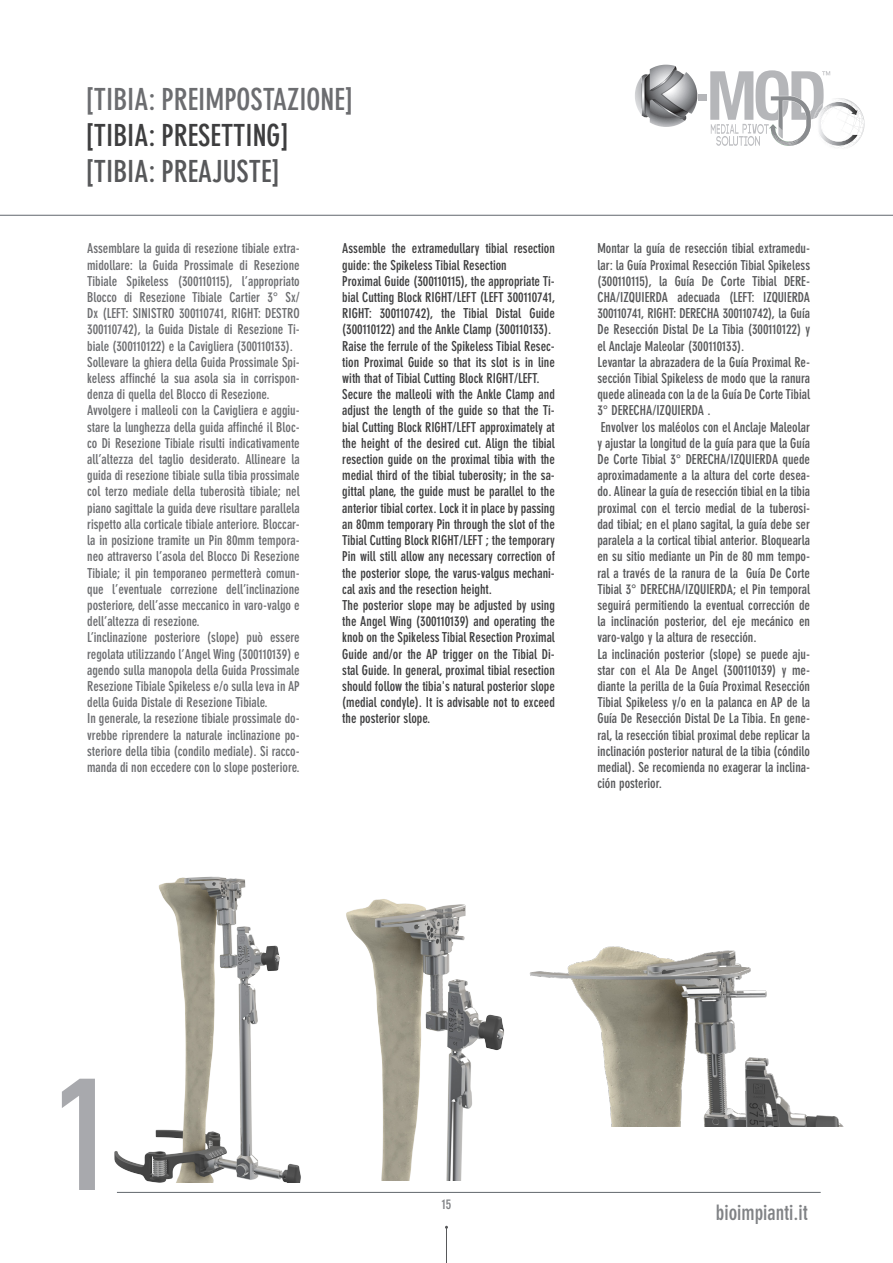
<style>
.page{position:relative;width:893px;height:1263px;background:#fff}
.page>*{position:absolute;margin:0;border:0;box-sizing:border-box;transform-origin:0 0}
.t1{font:159px "DIN Condensed";color:#a8a9ad}
.t2{font:700 condensed 30px/36px "DIN Neuzeit Grotesk";color:#6c6d70}
.t3{font:700 condensed 30px "DIN Neuzeit Grotesk";color:#57585a}
.t4{font:700 condensed 21px "DIN Neuzeit Grotesk";color:#808285}
.t5{font:700 condensed 13.5px/16.2px "DIN Neuzeit Grotesk";color:#6c6d70;text-align:justify}
.t6{font:700 condensed 13.5px/16.2px "DIN Neuzeit Grotesk";color:#57585a;text-align:justify}
.t7{font:700 condensed 13.5px/16.2px "DIN Neuzeit Grotesk";color:#3e3e3f;text-align:justify}
.t8{font:700 condensed 13.5px "DIN Neuzeit Grotesk";color:#808285}
.s1{color:#3e3e3f}
</style>
<div class="page">
<hr style="left:446px;top:1227px;width:1px;height:36px;background:#57585a">
<svg style="left:635px;top:65px;width:62px;height:62px"></svg>
<div style="left:698px;top:94px;width:9px;height:6px;background:#b5b6b9"></div>
<svg style="left:710px;top:70px;width:155px;height:78px"></svg>
<hr style="left:117px;top:1192px;width:704px;height:1px;background:#62676d">
<hr style="left:0;top:215px;width:893px;height:1px;background:#62676d">
<img style="left:114px;top:876px;width:187px;height:306px">
<img style="left:259px;top:876px;width:245px;height:305px">
<img style="left:529px;top:946px;width:315px;height:181px">
<p class="t2" style="left:85px;top:81px;width:270px">[TIBIA: PREIMPOSTAZIONE] <span class="s1">[TIBIA: PRESETTING]</span></p>
<p class="t3" style="left:85px;top:154px;width:197px">[TIBIA: PREAJUSTE]</p>
<p class="t5" style="left:87px;top:241px;width:214px">Assemblare la guida di resezione tibiale extra&shy;midollare: la Guida Prossimale di Resezione Tibiale Spikeless (300110115), l’appropriato Blocco di Resezione Tibiale Cartier 3° Sx/ Dx (LEFT: SINISTRO 300110741, RIGHT: DESTRO 300110742), la Guida Distale di Resezione Ti&shy;biale (300110122) e la Cavigliera (300110133).</p>
<p class="t5" style="left:87px;top:354px;width:214px">Sollevare la ghiera della Guida Prossimale Spi&shy;keless affinché la sua asola sia in corrispon&shy;denza di quella del Blocco di Resezione.</p>
<p class="t5" style="left:87px;top:403px;width:214px">Avvolgere i malleoli con la Cavigliera e aggiu&shy;stare la lunghezza della guida affinché il Bloc&shy;co Di Resezione Tibiale risulti indicativamente all’altezza del taglio desiderato. Allineare la guida di resezione tibiale sulla tibia prossimale col terzo mediale della tuberosità tibiale; nel piano sagittale la guida deve risultare parallela rispetto alla corticale tibiale anteriore. Bloccar&shy;la in posizione tramite un Pin 80mm tempora&shy;neo attraverso l’asola del Blocco Di Resezione Tibiale; il pin temporaneo permetterà comun&shy;que l’eventuale correzione dell’inclinazione posteriore, dell’asse meccanico in varo-valgo e dell’altezza di resezione.</p>
<p class="t5" style="left:87px;top:630px;width:214px">L’inclinazione posteriore (slope) può essere regolata utilizzando l’Angel Wing (300110139) e agendo sulla manopola della Guida Prossimale Resezione Tibiale Spikeless e/o sulla leva in AP della Guida Distale di Resezione Tibiale.</p>
<p class="t5" style="left:87px;top:711px;width:214px">In generale, la resezione tibiale prossimale do&shy;vrebbe riprendere la naturale inclinazione po&shy;steriore della tibia (condilo mediale). Si racco&shy;manda di non eccedere con lo slope posteriore.</p>
<p class="t7" style="left:342px;top:241px;width:214px">Assemble the extramedullary tibial resection guide: the Spikeless Tibial Resection</p>
<p class="t7" style="left:342px;top:273px;width:215px">Proximal Guide (300110115), the appropriate Ti&shy;bial Cutting Block RIGHT/LEFT (LEFT 300110741, RIGHT: 300110742), the Tibial Distal Guide (300110122) and the Ankle Clamp (300110133).</p>
<p class="t7" style="left:342px;top:338px;width:214px">Raise the ferrule of the Spikeless Tibial Resec&shy;tion Proximal Guide so that its slot is in line with that of Tibial Cutting Block RIGHT/LEFT.</p>
<p class="t7" style="left:342px;top:387px;width:214px">Secure the malleoli with the Ankle Clamp and adjust the length of the guide so that the Ti&shy;bial Cutting Block RIGHT/LEFT approximately at the height of the desired cut. Align the tibial resection guide on the proximal tibia with the medial third of the tibial tuberosity; in the sa&shy;gittal plane, the guide must be parallel to the anterior tibial cortex. Lock it in place by passing an 80mm temporary Pin through the slot of the Tibial Cutting Block RIGHT/LEFT ; the temporary Pin will still allow any necessary correction of the posterior slope, the varus-valgus mechani&shy;cal axis and the resection height.</p>
<p class="t7" style="left:342px;top:597px;width:214px">The posterior slope may be adjusted by using the Angel Wing (300110139) and operating the knob on the Spikeless Tibial Resection Proximal Guide and/or the AP trigger on the Tibial Di&shy;stal Guide. In general, proximal tibial resection should follow the tibia's natural posterior slope (medial condyle). It is advisable not to exceed the posterior slope.</p>
<p class="t6" style="left:597px;top:241px;width:214px">Montar la guía de resección tibial extramedu&shy;lar: la Guía Proximal Resección Tibial Spikeless (300110115), la Guía De Corte Tibial DERE-CHA/IZQUIERDA adecuada (LEFT: IZQUIERDA 300110741, RIGHT: DERECHA 300110742), la Guía De Resección Distal De La Tibia (300110122) y el Anclaje Maleolar (300110133).</p>
<p class="t6" style="left:597px;top:354px;width:214px">Levantar la abrazadera de la Guía Proximal Re&shy;sección Tibial Spikeless de modo que la ranura quede alineada con la de la Guía De Corte Tibial 3° DERECHA/IZQUIERDA .</p>
<p class="t6" style="left:597px;top:419px;width:214px">Envolver los maléolos con el Anclaje Maleolar y ajustar la longitud de la guía para que la Guía De Corte Tibial 3° DERECHA/IZQUIERDA quede aproximadamente a la altura del corte desea&shy;do. Alinear la guía de resección tibial en la tibia proximal con el tercio medial de la tuberosi&shy;dad tibial; en el plano sagital, la guía debe ser paralela a la cortical tibial anterior. Bloquearla en su sitio mediante un Pin de 80 mm tempo&shy;ral a través de la ranura de la Guía De Corte Tibial 3° DERECHA/IZQUIERDA; el Pin temporal seguirá permitiendo la eventual corrección de la inclinación posterior, del eje mecánico en varo-valgo y la altura de resección.</p>
<p class="t6" style="left:597px;top:646px;width:214px">La inclinación posterior (slope) se puede aju&shy;star con el Ala De Angel (300110139) y me&shy;diante la perilla de la Guía Proximal Resección Tibial Spikeless y/o en la palanca en AP de la Guía De Resección Distal De La Tibia. En gene&shy;ral, la resección tibial proximal debe replicar la inclinación posterior natural de la tibia (cóndilo medial). Se recomienda no exagerar la inclina&shy;ción posterior.</p>
<p class="t1" style="left:50px;top:1046px;width:68px">1</p>
<p class="t8" style="left:442px;top:1197px;width:11px">15</p>
<h3 class="t4" style="left:716px;top:1201px;width:94px">bioimpianti.it</h3>
</div>
